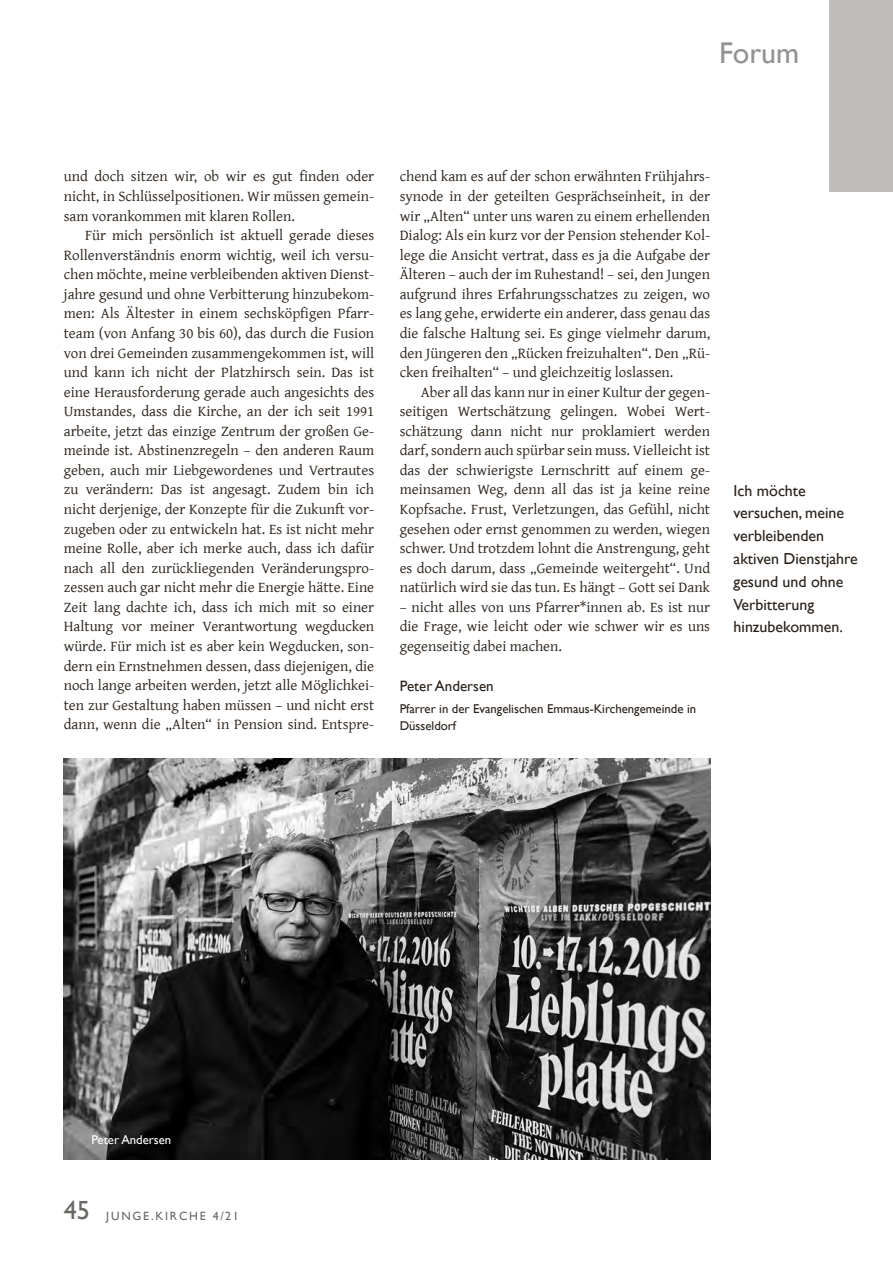
<style>
.page{position:relative;width:893px;height:1263px;background:#fff}
.page>*{position:absolute;margin:0;border:0;box-sizing:border-box;transform-origin:0 0}
.t1{font:30px "Gill Sans";color:#949290}
.t2{font:15.9px/22.8px "Gill Sans";color:#29211a}
.t3{font:15px/19.5px "Gentium";color:#29211a;text-align:justify}
.t4{font:15px "Gill Sans";color:#29211a}
.t5{font:12.75px/17px "Gill Sans";color:#29211a}
.t6{font:12.75px "Gill Sans";color:#fff}
.t7{font:12px "Gill Sans";letter-spacing:.15em;color:#6a6864}
.s1{font-size:26.25px}
</style>
<div class="page">
<div style="left:829px;top:0;width:64px;height:191px;background:#bebdbc"></div>
<img style="left:64px;top:758px;width:646px;height:401px">
<h1 class="t1" style="left:719px;top:35px;width:82px">Forum</h1>
<p class="t3" style="left:64px;top:166px;width:312px">und doch sitzen wir, ob wir es gut finden oder nicht, in Schlüsselpositionen. Wir müssen gemein&shy;sam vorankommen mit klaren Rollen.</p>
<p class="t3" style="left:64px;top:225px;width:312px;text-indent:21px">Für mich persönlich ist aktuell gerade dieses Rollenverständnis enorm wichtig, weil ich versu&shy;chen möchte, meine verbleibenden aktiven Dienst&shy;jahre gesund und ohne Verbitterung hinzubekom&shy;men: Als Ältester in einem sechsköpfigen Pfarr&shy;team (von Anfang 30 bis 60), das durch die Fusion von drei Gemeinden zusammengekommen ist, will und kann ich nicht der Platzhirsch sein. Das ist eine Herausforderung gerade auch angesichts des Umstandes, dass die Kirche, an der ich seit 1991 arbeite, jetzt das einzige Zentrum der großen Ge&shy;meinde ist. Abstinenzregeln – den anderen Raum geben, auch mir Liebgewordenes und Vertrautes zu verändern: Das ist angesagt. Zudem bin ich nicht derjenige, der Konzepte für die Zukunft vor&shy;zugeben oder zu entwickeln hat. Es ist nicht mehr meine Rolle, aber ich merke auch, dass ich dafür nach all den zurückliegenden Veränderungspro&shy;zessen auch gar nicht mehr die Energie hätte. Eine Zeit lang dachte ich, dass ich mich mit so einer Haltung vor meiner Verantwortung wegducken würde. Für mich ist es aber kein Wegducken, son&shy;dern ein Ernstnehmen dessen, dass diejenigen, die noch lange arbeiten werden, jetzt alle Möglichkei&shy;ten zur Gestaltung haben müssen – und nicht erst dann, wenn die „Alten“ in Pension sind. Entspre-</p>
<p class="t3" style="left:400px;top:166px;width:312px">chend kam es auf der schon erwähnten Frühjahrs&shy;synode in der geteilten Gesprächseinheit, in der wir „Alten“ unter uns waren zu einem erhellenden Dialog: Als ein kurz vor der Pension stehender Kol&shy;lege die Ansicht vertrat, dass es ja die Aufgabe der Älteren – auch der im Ruhestand! – sei, den Jungen aufgrund ihres Erfahrungsschatzes zu zeigen, wo es lang gehe, erwiderte ein anderer, dass genau das die falsche Haltung sei. Es ginge vielmehr darum, den Jüngeren den „Rücken freizuhalten“. Den „Rü&shy;cken freihalten“ – und gleichzeitig loslassen.</p>
<p class="t3" style="left:400px;top:381px;width:312px;text-indent:21px">Aber all das kann nur in einer Kultur der gegen&shy;seitigen Wertschätzung gelingen. Wobei Wert&shy;schätzung dann nicht nur proklamiert werden darf, sondern auch spürbar sein muss. Vielleicht ist das der schwierigste Lernschritt auf einem ge&shy;meinsamen Weg, denn all das ist ja keine reine Kopfsache. Frust, Verletzungen, das Gefühl, nicht gesehen oder ernst genommen zu werden, wiegen schwer. Und trotzdem lohnt die Anstrengung, geht es doch darum, dass „Gemeinde weitergeht“. Und natürlich wird sie das tun. Es hängt – Gott sei Dank</p>
<p class="t3" style="left:400px;top:596px;width:312px">– nicht alles von uns Pfarrer*innen ab. Es ist nur die Frage, wie leicht oder wie schwer wir es uns gegenseitig dabei machen.</p>
<p class="t4" style="left:400px;top:678px;width:95px">Peter Andersen</p>
<p class="t5" style="left:400px;top:700px;width:298px">Pfarrer in der Evangelischen Emmaus-Kirchengemeinde in<br>Düsseldorf</p>
<p class="t2" style="left:733px;top:479px;width:126px">Ich möchte versuchen, meine verbleibenden aktiven Dienstjahre gesund und ohne<br>Verbitterung hinzubekommen.</p>
<p class="t6" style="left:91px;top:1132px;width:81px">Peter Andersen</p>
<p class="t7" style="left:64px;top:1209px;width:177px"><span class="s1">45</span> JUNGE.KIRCHE 4/21</p>
</div>
